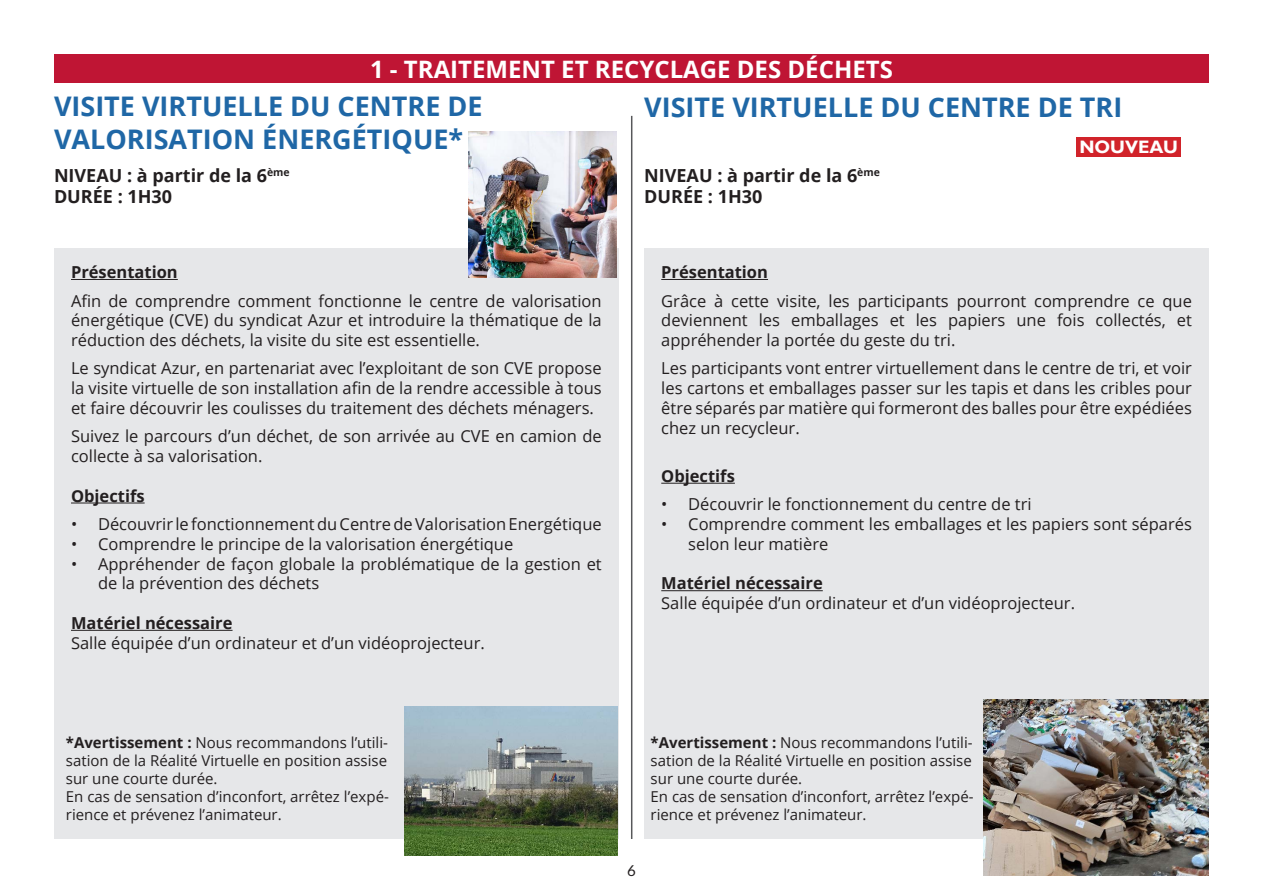
<style>
.page{position:relative;width:1263px;height:893px;background:#fff}
.page>*{position:absolute;margin:0;border:0;box-sizing:border-box;transform-origin:0 0}
.t1{font:700 27px/32.4px "Open Sans";color:#1f67a6}
.t2{font:700 24px "Open Sans";color:#fff}
.t3{font:700 18px "Open Sans";color:#231f20}
.t4{font:700 18px "Gill Sans";color:#fff}
.t5{font:16.5px/19.8px "Open Sans";color:#231f20;text-align:justify}
.t6{font:700 16.5px "Open Sans";color:#231f20}
.t7{font:15px/18px "Open Sans";color:#231f20;text-align:justify}
.t8{font:15px "Lato";color:#231f20}
.s1{font-weight:700}
</style>
<div class="page">
<div style="left:54px;top:249px;width:565px;height:590px;background:#e6e7e9"></div>
<hr style="left:71px;top:279px;width:107px;height:1px;background:#231f20">
<hr style="left:71px;top:503px;width:74px;height:1px;background:#231f20">
<hr style="left:71px;top:630px;width:162px;height:1px;background:#231f20">
<div style="left:644px;top:249px;width:565px;height:590px;background:#e6e7e9"></div>
<hr style="left:661px;top:279px;width:107px;height:1px;background:#231f20">
<hr style="left:661px;top:483px;width:74px;height:1px;background:#231f20">
<hr style="left:661px;top:590px;width:162px;height:1px;background:#231f20">
<hr style="left:631px;top:116px;width:1px;height:723px;background:#57585a">
<img style="left:468px;top:131px;width:149px;height:146px">
<img style="left:983px;top:699px;width:226px;height:176px">
<img style="left:405px;top:707px;width:212px;height:148px">
<div style="left:54px;top:54px;width:1155px;height:29px;background:#bf1534"></div>
<div style="left:1076px;top:137px;width:105px;height:20px;background:#d1232a"></div>
<p class="t2" style="left:370px;top:52px;width:524px">1 - TRAITEMENT ET RECYCLAGE DES DÉCHETS</p>
<p class="t1" style="left:54px;top:90px;width:430px">VISITE VIRTUELLE DU CENTRE DE<br>VALORISATION ÉNERGÉTIQUE*</p>
<p class="t3" style="left:54px;top:162px;width:237px">NIVEAU : à partir de la 6<sup>ème</sup></p>
<p class="t3" style="left:54px;top:184px;width:120px">DURÉE : 1H30</p>
<p class="t6" style="left:71px;top:261px;width:108px">Présentation</p>
<p class="t5" style="left:71px;top:290px;width:532px">Afin de comprendre comment fonctionne le centre de valorisation énergétique (CVE) du syndicat Azur et introduire la thématique de la réduction des déchets, la visite du site est essentielle.</p>
<p class="t5" style="left:71px;top:358px;width:532px">Le syndicat Azur, en partenariat avec l’exploitant de son CVE propose la visite virtuelle de son installation afin de la rendre accessible à tous et faire découvrir les coulisses du traitement des déchets ménagers.</p>
<p class="t5" style="left:71px;top:426px;width:532px">Suivez le parcours d’un déchet, de son arrivée au CVE en camion de collecte à sa valorisation.</p>
<p class="t6" style="left:71px;top:484px;width:75px">Objectifs</p>
<p class="t5" style="left:71px;top:514px;width:532px">• Découvrir le fonctionnement du Centre de Valorisation Energétique</p>
<p class="t5" style="left:71px;top:534px;width:444px">• Comprendre le principe de la valorisation énergétique</p>
<p class="t5" style="left:98px;top:553px;width:505px;text-indent:-27px">• Appréhender de façon globale la problématique de la gestion et de la prévention des déchets</p>
<p class="t6" style="left:71px;top:611px;width:163px">Matériel nécessaire</p>
<p class="t5" style="left:71px;top:633px;width:415px">Salle équipée d’un ordinateur et d’un vidéoprojecteur.</p>
<p class="t1" style="left:644px;top:91px;width:479px">VISITE VIRTUELLE DU CENTRE DE TRI</p>
<p class="t3" style="left:644px;top:162px;width:237px">NIVEAU : à partir de la 6<sup>ème</sup></p>
<p class="t3" style="left:644px;top:184px;width:120px">DURÉE : 1H30</p>
<p class="t4" style="left:1079px;top:136px;width:100px">NOUVEAU</p>
<p class="t6" style="left:661px;top:261px;width:108px">Présentation</p>
<p class="t5" style="left:661px;top:290px;width:532px">Grâce à cette visite, les participants pourront comprendre ce que deviennent les emballages et les papiers une fois collectés, et appréhender la portée du geste du tri.</p>
<p class="t5" style="left:661px;top:358px;width:532px">Les participants vont entrer virtuellement dans le centre de tri, et voir les cartons et emballages passer sur les tapis et dans les cribles pour être séparés par matière qui formeront des balles pour être expédiées chez un recycleur.</p>
<p class="t6" style="left:661px;top:464px;width:75px">Objectifs</p>
<p class="t5" style="left:661px;top:494px;width:372px">• Découvrir le fonctionnement du centre de tri</p>
<p class="t5" style="left:688px;top:514px;width:505px;text-indent:-27px">• Comprendre comment les emballages et les papiers sont séparés selon leur matière</p>
<p class="t6" style="left:661px;top:572px;width:163px">Matériel nécessaire</p>
<p class="t5" style="left:661px;top:593px;width:415px">Salle équipée d’un ordinateur et d’un vidéoprojecteur.</p>
<p class="t7" style="left:66px;top:733px;width:324px"><span class="s1">*Avertissement :</span> Nous recommandons l’utili&shy;sation de la Réalité Virtuelle en position assise sur une courte durée.</p>
<p class="t7" style="left:66px;top:787px;width:324px">En cas de sensation d’inconfort, arrêtez l’expé&shy;rience et prévenez l’animateur.</p>
<p class="t7" style="left:651px;top:733px;width:324px"><span class="s1">*Avertissement :</span> Nous recommandons l’utili&shy;sation de la Réalité Virtuelle en position assise sur une courte durée.</p>
<p class="t7" style="left:651px;top:787px;width:324px">En cas de sensation d’inconfort, arrêtez l’expé&shy;rience et prévenez l’animateur.</p>
<p class="t8" style="left:627px;top:862px;width:10px">6</p>
</div>
